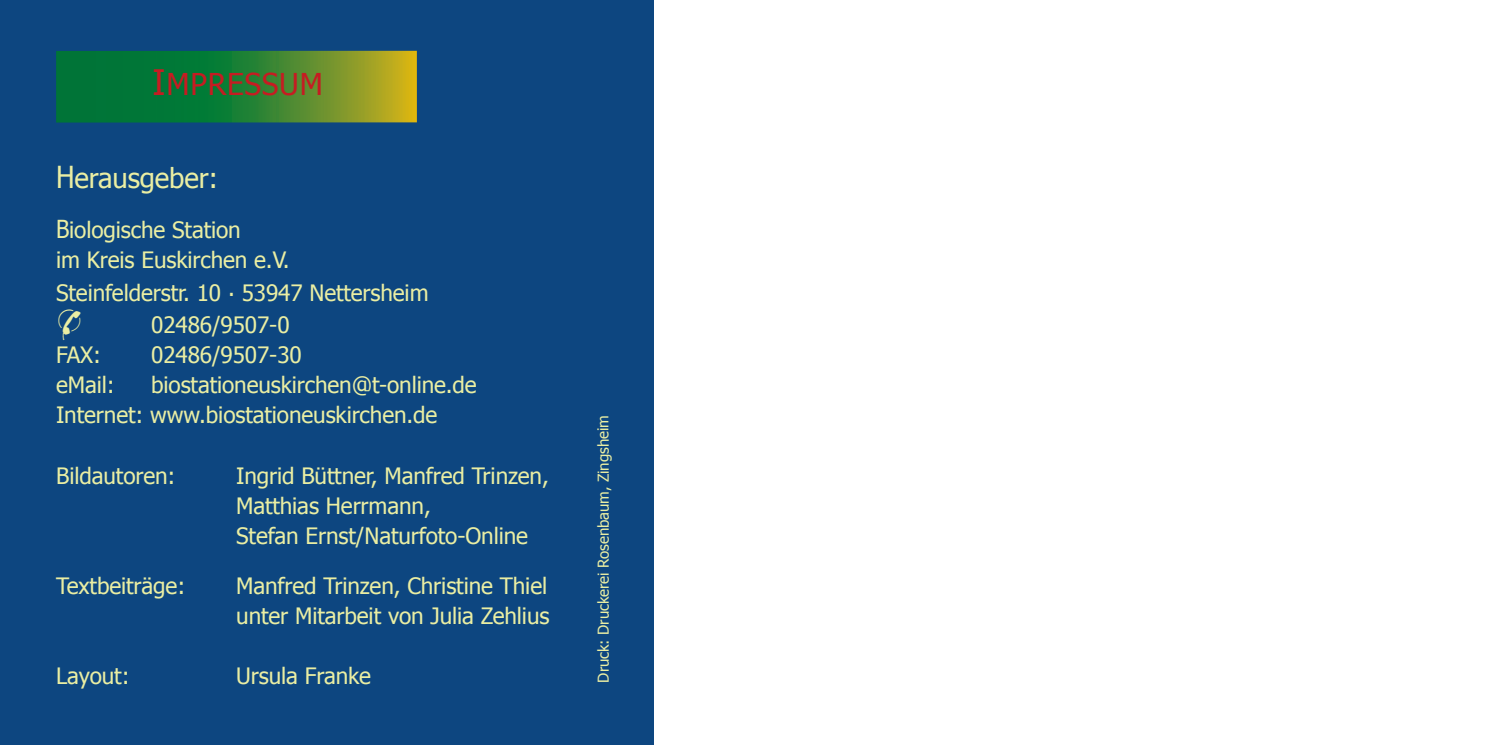
<style>
.page{position:relative;width:1489px;height:745px;background:#fff}
.page>*{position:absolute;margin:0;border:0;box-sizing:border-box;transform-origin:0 0}
.t1{font:35px "Monotype Sorts";color:#eaeea3}
.t2{font:30px "Tahoma";letter-spacing:.025em;color:#c61c22}
.t3{font:27.5px "Tahoma";letter-spacing:-.005em;color:#eaeea3}
.t4{font:22.5px/30px "Tahoma";letter-spacing:-.005em;color:#eaeea3}
.t5{font:15px "Tahoma";letter-spacing:-.005em;color:#eaeea3}
.s1{font-size:35px}
.s2{font-size:30.25px}
.s3{font-size:24.75px}
</style>
<div class="page">
<div style="left:0;top:0;width:653px;height:744px;background:#0d4680"></div>
<svg style="left:56px;top:51px;width:361px;height:71px;background:#3a8630"></svg>
<h2 class="t2" style="left:152px;top:64px;width:172px"><span class="s1">I</span>MPRESSUM</h2>
<p class="t3" style="left:56px;top:160px;width:163px"><span class="s2">H</span>erausgeber:</p>
<p class="t4" style="left:56px;top:214px;width:235px"><span class="s3">B</span>iologische Station<br>im Kreis Euskirchen e.V.</p>
<p class="t4" style="left:56px;top:276px;width:374px">Steinfelderstr. 10 . 53947 Nettersheim</p>
<h1 class="t1" style="left:56px;top:305px;width:29px">&amp;</h1>
<p class="t4" style="left:151px;top:309px;width:140px">02486/9507-0</p>
<p class="t4" style="left:56px;top:339px;width:46px">FAX:</p>
<p class="t4" style="left:151px;top:339px;width:152px">02486/9507-30</p>
<p class="t4" style="left:56px;top:369px;width:60px">eMail:</p>
<p class="t4" style="left:56px;top:369px;width:422px;text-indent:95px">biostationeuskirchen@t-online.de<br>Internet: www.biostationeuskirchen.de</p>
<p class="t4" style="left:56px;top:459px;width:121px">Bildautoren:</p>
<p class="t4" style="left:236px;top:459px;width:314px">Ingrid Büttner, Manfred Trinzen,<br>Matthias Herrmann,<br>Stefan Ernst/Naturfoto-Online</p>
<p class="t4" style="left:56px;top:569px;width:131px">Textbeiträge:</p>
<p class="t4" style="left:236px;top:569px;width:315px">Manfred Trinzen, Christine Thiel unter Mitarbeit von Julia Zehlius</p>
<p class="t4" style="left:56px;top:659px;width:75px">Layout:</p>
<p class="t4" style="left:236px;top:659px;width:136px">Ursula Franke</p>
<p class="t5" style="left:593px;top:682px;width:269px;rotate:-90deg">Druck: Druckerei Rosenbaum, Zingsheim</p>
</div>
